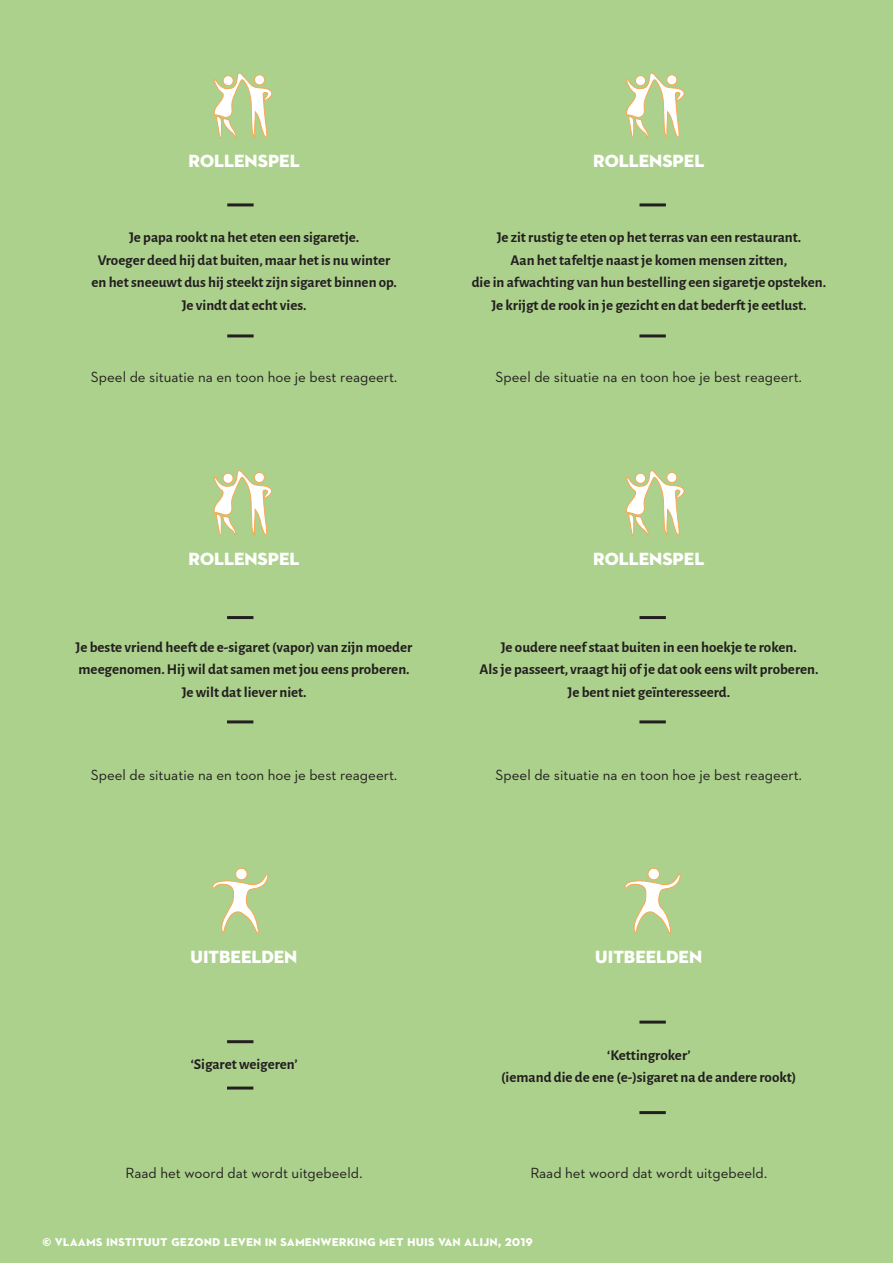
<style>
.page{position:relative;width:893px;height:1263px;background:#acd18c}
.page>*{position:absolute;margin:0;border:0;box-sizing:border-box;transform-origin:0 0}
.t1{font:18px "Neutraface 2 Display Titling";color:#fff}
.t2{font:700 15px "Alegreya Sans";color:#231f20}
.t3{font:15px "Neutraface 2 Text";color:#231f20}
.Alineastijl_2{font:700 15px "Neutraface 2 Text";color:#fff}
</style>
<div class="page">
<hr style="left:639px;top:616px;width:27px;height:3px;background:#231f20">
<hr style="left:227px;top:616px;width:26px;height:3px;background:#231f20">
<hr style="left:227px;top:1040px;width:26px;height:3px;background:#231f20">
<hr style="left:639px;top:1020px;width:27px;height:3px;background:#231f20">
<hr style="left:639px;top:720px;width:27px;height:3px;background:#231f20">
<hr style="left:227px;top:720px;width:26px;height:3px;background:#231f20">
<hr style="left:227px;top:1086px;width:26px;height:3px;background:#231f20">
<hr style="left:639px;top:1111px;width:27px;height:3px;background:#231f20">
<svg style="left:626px;top:470px;width:59px;height:66px"></svg>
<svg style="left:213px;top:470px;width:59px;height:66px"></svg>
<svg style="left:212px;top:867px;width:57px;height:66px"></svg>
<svg style="left:625px;top:867px;width:56px;height:66px"></svg>
<hr style="left:639px;top:203px;width:27px;height:3px;background:#231f20">
<hr style="left:227px;top:203px;width:27px;height:3px;background:#231f20">
<hr style="left:639px;top:334px;width:27px;height:3px;background:#231f20">
<hr style="left:227px;top:334px;width:27px;height:3px;background:#231f20">
<svg style="left:626px;top:72px;width:59px;height:67px"></svg>
<svg style="left:213px;top:72px;width:60px;height:67px"></svg>
<p class="t1" style="left:188px;top:150px;width:113px">ROLLENSPEL</p>
<p class="t1" style="left:593px;top:150px;width:113px">ROLLENSPEL</p>
<p class="t2" style="left:129px;top:226px;width:231px">Je papa rookt na het eten een sigaretje.</p>
<p class="t2" style="left:98px;top:249px;width:294px">Vroeger deed hij dat buiten, maar het is nu winter</p>
<p class="t2" style="left:91px;top:271px;width:307px">en het sneeuwt dus hij steekt zijn sigaret binnen op.</p>
<p class="t2" style="left:182px;top:294px;width:126px">Je vindt dat echt vies.</p>
<p class="t2" style="left:497px;top:226px;width:306px">Je zit rustig te eten op het terras van een restaurant.</p>
<p class="t2" style="left:511px;top:249px;width:278px">Aan het tafeltje naast je komen mensen zitten,</p>
<p class="t2" style="left:472px;top:271px;width:356px">die in afwachting van hun bestelling een sigaretje opsteken.</p>
<p class="t2" style="left:491px;top:294px;width:317px">Je krijgt de rook in je gezicht en dat bederft je eetlust.</p>
<p class="t3" style="left:91px;top:368px;width:308px">Speel de situatie na en toon hoe je best reageert.</p>
<p class="t3" style="left:496px;top:368px;width:308px">Speel de situatie na en toon hoe je best reageert.</p>
<p class="t1" style="left:188px;top:548px;width:113px">ROLLENSPEL</p>
<p class="t1" style="left:593px;top:548px;width:113px">ROLLENSPEL</p>
<p class="t2" style="left:76px;top:636px;width:338px">Je beste vriend heeft de e-sigaret (vapor) van zijn moeder</p>
<p class="t2" style="left:79px;top:658px;width:333px">meegenomen. Hij wil dat samen met jou eens proberen.</p>
<p class="t2" style="left:182px;top:681px;width:126px">Je wilt dat liever niet.</p>
<p class="t2" style="left:501px;top:636px;width:298px">Je oudere neef staat buiten in een hoekje te roken.</p>
<p class="t2" style="left:479px;top:658px;width:341px">Als je passeert, vraagt hij of je dat ook eens wilt proberen.</p>
<p class="t2" style="left:568px;top:681px;width:164px">Je bent niet geïnteresseerd.</p>
<p class="t3" style="left:91px;top:766px;width:308px">Speel de situatie na en toon hoe je best reageert.</p>
<p class="t3" style="left:496px;top:766px;width:308px">Speel de situatie na en toon hoe je best reageert.</p>
<p class="t1" style="left:191px;top:945px;width:108px">UITBEELDEN</p>
<p class="t1" style="left:595px;top:945px;width:108px">UITBEELDEN</p>
<p class="t2" style="left:191px;top:1053px;width:108px">‘Sigaret weigeren’</p>
<p class="t2" style="left:607px;top:1044px;width:85px">‘Kettingroker’</p>
<p class="t2" style="left:501px;top:1066px;width:297px">(iemand die de ene (e-)sigaret na de andere rookt)</p>
<p class="t3" style="left:126px;top:1163px;width:238px">Raad het woord dat wordt uitgebeeld.</p>
<p class="t3" style="left:530px;top:1163px;width:238px">Raad het woord dat wordt uitgebeeld.</p>
<p class="Alineastijl_2" style="left:43px;top:1231px;width:492px">© vlaams instituut gezond leven in samenwerking met huis van alijn, 2019</p>
</div>
